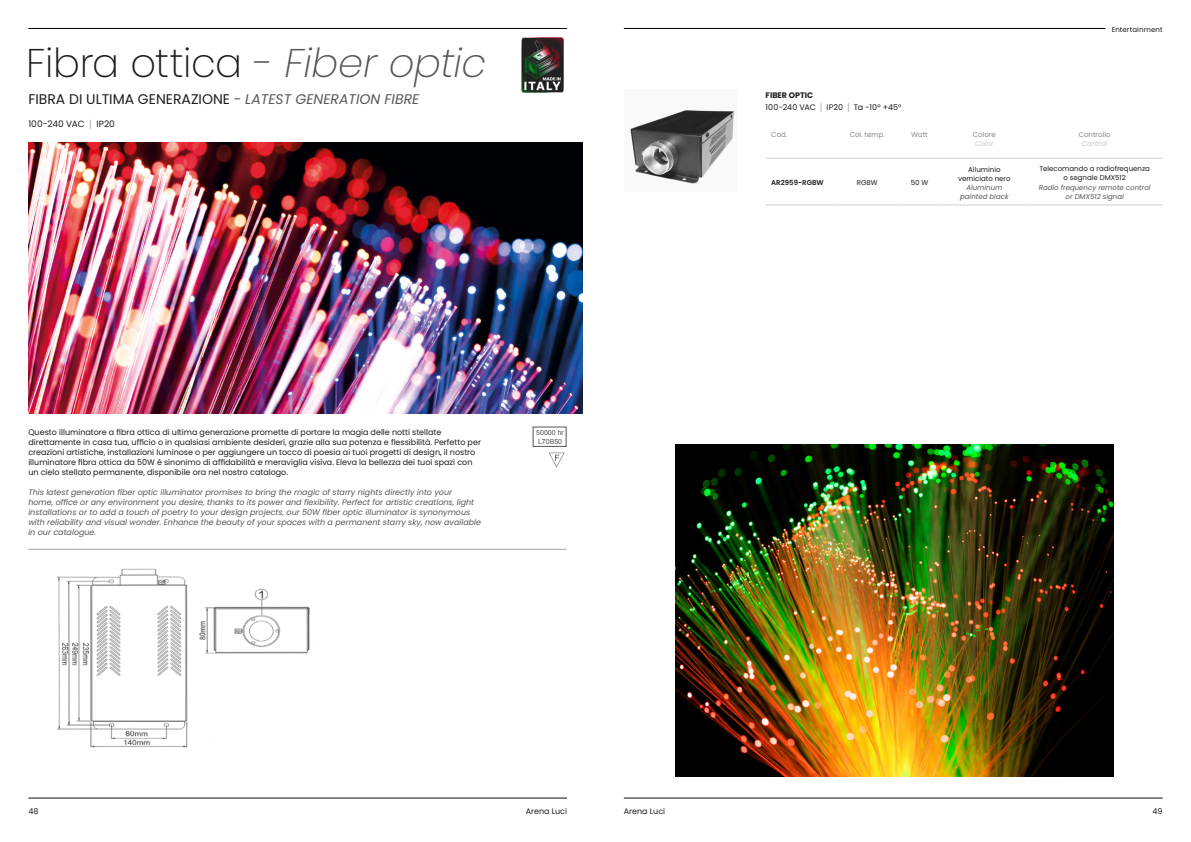
<style>
.page{position:relative;width:1191px;height:842px;background:#fff}
.page>*{position:absolute;margin:0;border:0;box-sizing:border-box;transform-origin:0 0}
.t1{font:200 40px "Poppins";letter-spacing:-.01em;color:#1d1d1b}
.t2{font:14px "Poppins";color:#1d1d1b}
.t3{font:9px "Poppins";letter-spacing:.005em;color:#1d1d1b}
.t4{font:8px/10px "Poppins";color:#1d1d1b}
.t5{font:italic 8px/10px "Poppins";color:#575756}
.t6{font:7px/9px "Poppins";color:#1d1d1b;text-align:center}
.t7{font:italic 7px/9px "Poppins";color:#575756;text-align:center}
.t8{font:7px "Poppins";color:#878787}
.t9{font:7px/9px "Arial";color:#555253}
.t10{font:7px "Poppins";letter-spacing:.02em;color:#1d1d1b}
.t11{font:italic 7px "Poppins";color:#c6c6c6}
.t12{font:600 7px "Poppins";color:#1d1d1b}
.s1{font-style:italic;color:#575756}
.s2{font-weight:300;font-size:10.4px;color:#878787}
.s3{color:#575756}
.s4{font-weight:700}
</style>
<div class="page">
<hr style="left:624px;top:798px;width:538px;height:1px;background:#0c0c0c">
<hr style="left:28px;top:798px;width:539px;height:1px;background:#0c0c0c">
<hr style="left:28px;top:28px;width:539px;height:1px;background:#000">
<img style="left:28px;top:142px;width:554px;height:271px">
<hr style="left:28px;top:549px;width:538px;height:1px;background:#a1a1a1">
<svg style="left:549px;top:453px;width:15px;height:14px"></svg>
<img style="left:57px;top:568px;width:254px;height:180px">
<div style="left:533px;top:427px;width:33px;height:20px;border:1px solid #555253"></div>
<img style="left:521px;top:37px;width:43px;height:56px">
<hr style="left:624px;top:28px;width:481px;height:1px;background:#000">
<hr style="left:765px;top:158px;width:72px;height:1px;background:#d0d0d0">
<hr style="left:837px;top:158px;width:60px;height:1px;background:#d0d0d0">
<hr style="left:897px;top:158px;width:45px;height:1px;background:#d0d0d0">
<hr style="left:942px;top:158px;width:84px;height:1px;background:#d0d0d0">
<hr style="left:1026px;top:158px;width:136px;height:1px;background:#d0d0d0">
<hr style="left:765px;top:205px;width:72px;height:1px;background:#d0d0d0">
<hr style="left:837px;top:205px;width:60px;height:1px;background:#d0d0d0">
<hr style="left:897px;top:205px;width:45px;height:1px;background:#d0d0d0">
<hr style="left:942px;top:205px;width:84px;height:1px;background:#d0d0d0">
<hr style="left:1026px;top:205px;width:136px;height:1px;background:#d0d0d0">
<svg style="left:630px;top:110px;width:105px;height:74px"></svg>
<img style="left:675px;top:444px;width:438px;height:333px">
<h1 class="t1" style="left:26px;top:40px;width:462px">Fibra ottica <span class="s1">- Fiber optic</span></h1>
<p class="t3" style="left:28px;top:119px;width:88px">100-240 VAC <span class="s2">|</span> IP20</p>
<h2 class="t2" style="left:28px;top:91px;width:392px">FIBRA DI ULTIMA GENERAZIONE <span class="s3">-</span> <span class="s1">LATEST GENERATION FIBRE</span></h2>
<p class="t4" style="left:28px;top:427px;width:454px">Questo illuminatore a fibra ottica di ultima generazione promette di portare la magia delle notti stellate direttamente in casa tua, ufficio o in qualsiasi ambiente desideri, grazie alla sua potenza e flessibilità. Perfetto per creazioni artistiche, installazioni luminose o per aggiungere un tocco di poesia ai tuoi progetti di design, il nostro illuminatore fibra ottica da 50W è sinonimo di affidabilità e meraviglia visiva. Eleva la bellezza dei tuoi spazi con un cielo stellato permanente, disponibile ora nel nostro catalogo.</p>
<p class="t5" style="left:28px;top:487px;width:454px">This latest generation fiber optic illuminator promises to bring the magic of starry nights directly into your<br>home, office or any environment you desire, thanks to its power and flexibility. Perfect for artistic creations, light installations or to add a touch of poetry to your design projects, our 50W fiber optic illuminator is synonymous with reliability and visual wonder. Enhance the beauty of your spaces with a permanent starry sky, now available in our catalogue.</p>
<p class="t9" style="left:536px;top:428px;width:29px">50000 hr<br>L70B50</p>
<p class="t4" style="left:765px;top:89px;width:137px;line-height:12px"><span class="s4">FIBER OPTIC<br></span>100-240 VAC <span class="s2">|</span> IP20 <span class="s2">|</span> Ta -10° +45°</p>
<p class="t8" style="left:771px;top:131px;width:18px">Cod.</p>
<p class="t8" style="left:849px;top:131px;width:37px">Col. temp.</p>
<p class="t8" style="left:911px;top:131px;width:18px">Watt</p>
<p class="t8" style="left:973px;top:131px;width:25px">Colore</p>
<p class="t11" style="left:975px;top:139px;width:20px">Color</p>
<p class="t12" style="left:771px;top:179px;width:54px">AR2959-RGBW</p>
<p class="t6" style="left:857px;top:178px;width:22px">RGBW</p>
<p class="t6" style="left:910px;top:178px;width:19px">50 W</p>
<p class="t6" style="left:958px;top:165px;width:54px">Alluminio verniciato nero</p>
<p class="t7" style="left:960px;top:183px;width:50px">Aluminum painted black</p>
<p class="t10" style="left:1111px;top:26px;width:52px">Entertainment</p>
<p class="t8" style="left:1078px;top:131px;width:33px">Controllo</p>
<p class="t11" style="left:1081px;top:139px;width:27px">Control</p>
<p class="t6" style="left:1039px;top:164px;width:112px">Telecomando a radiofrequenza o segnale DMX512</p>
<p class="t7" style="left:1038px;top:183px;width:113px">Radio frequency remote control or DMX512 signal</p>
<p class="t4" style="left:28px;top:806px;width:12px">48</p>
<p class="t4" style="left:526px;top:806px;width:43px">Arena Luci</p>
<p class="t4" style="left:624px;top:806px;width:43px">Arena Luci</p>
<p class="t4" style="left:1152px;top:806px;width:12px">49</p>
</div>
